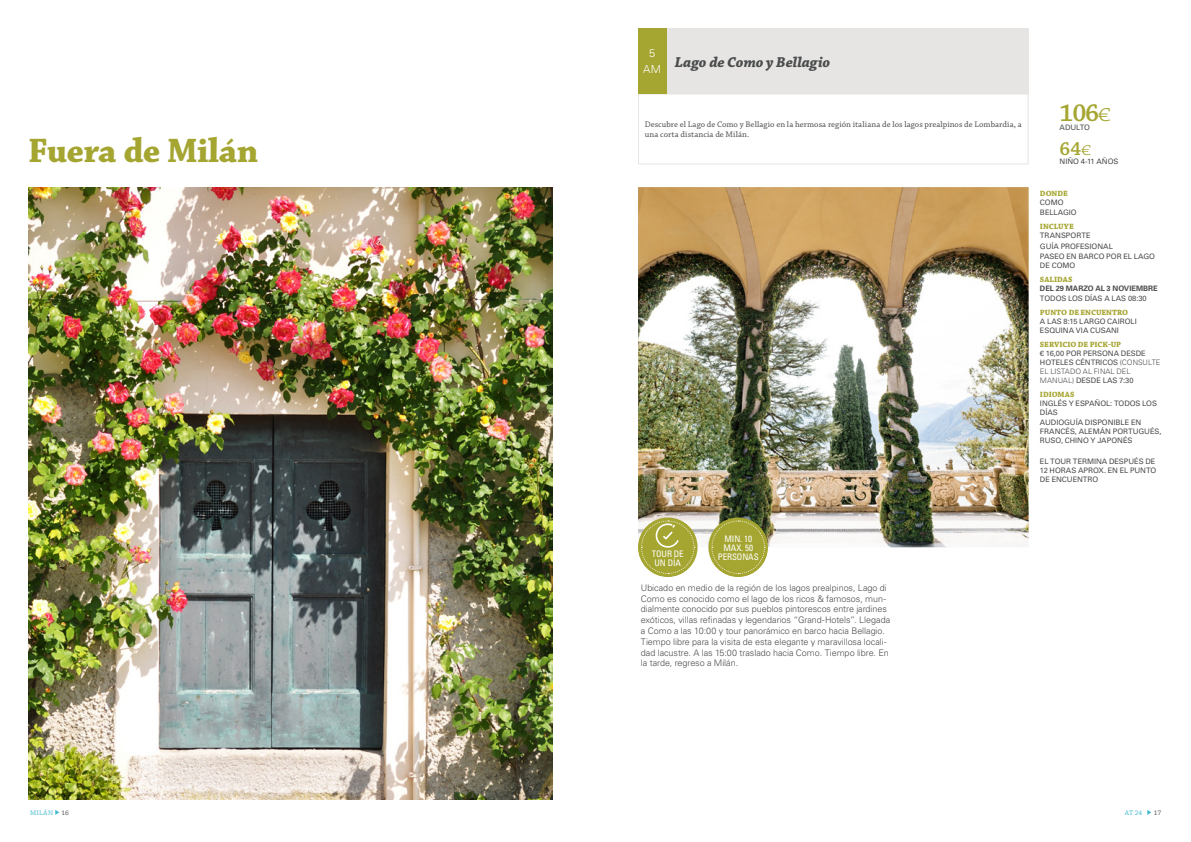
<style>
.page{position:relative;width:1191px;height:842px;background:#fff}
.page>*{position:absolute;margin:0;border:0;box-sizing:border-box;transform-origin:0 0}
.t1{font:36px "Chaparral Pro Bold Subh";color:#a5a531}
.t2{font:600 26px "Chaparral Pro";color:#a5a531}
.t3{font:600 20px "Chaparral Pro";color:#a5a531}
.t4{font:15px "Chaparral Pro Bold It Capt";letter-spacing:-.005em;color:#4b4c4d}
.t5{font:300 11px "Univers LT Std";color:#fff}
.t6{font:300 9px/10.8px "Univers LT Std";letter-spacing:-.005em;color:#4b4c4d}
.t7{font:condensed 9px/9px "Univers LT Std";letter-spacing:-.01em;color:#fff;text-align:center}
.t8{font:8.5px/10.2px "Chaparral Pro Capt";letter-spacing:.005em;color:#4b4c4d}
.where{font:8px "Chaparral Pro Bold Capt";letter-spacing:-.005em;color:#a5a531}
.colonna{font:7.5px/9px "Univers LT Std";letter-spacing:-.005em;color:#4b4c4d}
.colonna-2{font:700 7.5px "Univers LT Std";color:#4b4c4d}
.t9{font:7px "Chaparral Pro Capt";letter-spacing:.025em;color:#3fb8cf}
.t10{font:7px "Chaparral Pro Capt";color:#4b4c4d}
.s1{font-weight:300}
.s2{color:#4b4c4d}
</style>
<div class="page">
<svg style="left:55px;top:810px;width:4px;height:5px"></svg>
<svg style="left:1147px;top:810px;width:4px;height:5px"></svg>
<img style="left:29px;top:187px;width:523px;height:612px">
<img style="left:638px;top:187px;width:390px;height:360px">
<div style="left:638px;top:94px;width:390px;height:70px;border:1px solid #e6e5e3"></div>
<div style="left:666px;top:28px;width:362px;height:66px;background:#e6e5e3"></div>
<svg style="left:638px;top:517px;width:59px;height:60px"></svg>
<svg style="left:640px;top:520px;width:55px;height:54px"></svg>
<svg style="left:708px;top:517px;width:60px;height:60px"></svg>
<svg style="left:711px;top:520px;width:54px;height:54px"></svg>
<div style="left:638px;top:28px;width:28px;height:66px;background:#a5a531"></div>
<p class="t1" style="left:28px;top:131px;width:231px">Fuera de Milán</p>
<p class="t5" style="left:649px;top:46px;width:8px">5</p>
<p class="t5" style="left:643px;top:62px;width:19px">AM</p>
<p class="t4" style="left:675px;top:53px;width:157px">Lago de Como y Bellagio</p>
<p class="t8" style="left:644px;top:120px;width:378px">Descubre el Lago de Como y Bellagio en la hermosa región italiana de los lagos prealpinos de Lombardia, a una corta distancia de Milán.</p>
<p class="t2" style="left:1059px;top:98px;width:53px">106<span class="s1">€</span></p>
<p class="colonna" style="left:1059px;top:123px;width:32px">ADULTO</p>
<p class="t3" style="left:1059px;top:138px;width:33px">64<span class="s1">€</span></p>
<p class="colonna" style="left:1059px;top:157px;width:60px">NIÑO 4-11 AÑOS</p>
<p class="where" style="left:1040px;top:189px;width:29px">DONDE</p>
<p class="colonna" style="left:1040px;top:198px;width:25px">COMO</p>
<p class="colonna" style="left:1040px;top:208px;width:38px">BELLAGIO</p>
<p class="where" style="left:1040px;top:222px;width:35px">INCLUYE</p>
<p class="colonna" style="left:1040px;top:231px;width:52px">TRANSPORTE</p>
<p class="colonna" style="left:1040px;top:241px;width:74px">GUÍA PROFESIONAL</p>
<p class="colonna" style="left:1040px;top:252px;width:116px">PASEO EN BARCO POR EL LAGO<br>DE COMO</p>
<p class="where" style="left:1040px;top:274px;width:34px">SALIDAS</p>
<p class="colonna-2" style="left:1040px;top:284px;width:119px">DEL 29 MARZO AL 3 NOVIEMBRE</p>
<p class="colonna" style="left:1040px;top:294px;width:108px">TODOS LOS DÍAS A LAS 08:30</p>
<p class="where" style="left:1040px;top:308px;width:90px">PUNTO DE ENCUENTRO</p>
<p class="colonna" style="left:1040px;top:317px;width:98px">A LAS 8:15 LARGO CAIROLI<br>ESQUINA VIA CUSANI</p>
<p class="where" style="left:1040px;top:340px;width:83px">SERVICIO DE PICK-UP</p>
<p class="colonna" style="left:1040px;top:349px;width:122px">€ 16,00 POR PERSONA DESDE<br>HOTELES CÉNTRICOS <span class="s1">(CONSULTE<br>EL LISTADO AL FINAL DEL<br>MANUAL)</span> DESDE LAS 7:30</p>
<p class="where" style="left:1040px;top:389px;width:36px">IDIOMAS</p>
<p class="colonna" style="left:1040px;top:399px;width:119px">INGLÉS Y ESPAÑOL: TODOS LOS<br>DÍAS</p>
<p class="colonna" style="left:1040px;top:418px;width:123px">AUDIOGUÍA DISPONIBLE EN<br>FRANCÉS, ALEMÁN PORTUGUÉS,<br>RUSO, CHINO Y JAPONÉS</p>
<p class="colonna" style="left:1040px;top:457px;width:118px">EL TOUR TERMINA DESPUÉS DE<br>12 HORAS APROX. EN EL PUNTO<br>DE ENCUENTRO</p>
<p class="t7" style="left:652px;top:549px;width:33px">TOUR DE<br>UN DÍA</p>
<p class="t7" style="left:718px;top:534px;width:42px">MIN. 10<br>MAX. 50<br>PERSONAS</p>
<p class="t6" style="left:641px;top:582px;width:251px">Ubicado en medio de la región de los lagos prealpinos, Lago di Como es conocido como el lago de los ricos &amp; famosos, mun&shy;dialmente conocido por sus pueblos pintorescos entre jardines exóticos, villas refinadas y legendarios “Grand-Hotels”. Llegada a Como a las 10:00 y tour panorámico en barco hacia Bellagio.<br>Tiempo libre para la visita de esta elegante y maravillosa locali&shy;dad lacustre. A las 15:00 traslado hacia Como. Tiempo libre. En la tarde, regreso a Milán.</p>
<p class="t9" style="left:30px;top:809px;width:40px">MILÁN <span class="s2">16</span></p>
<p class="t9" style="left:1124px;top:809px;width:19px">AT 24</p>
<p class="t10" style="left:1154px;top:809px;width:9px">17</p>
</div>
